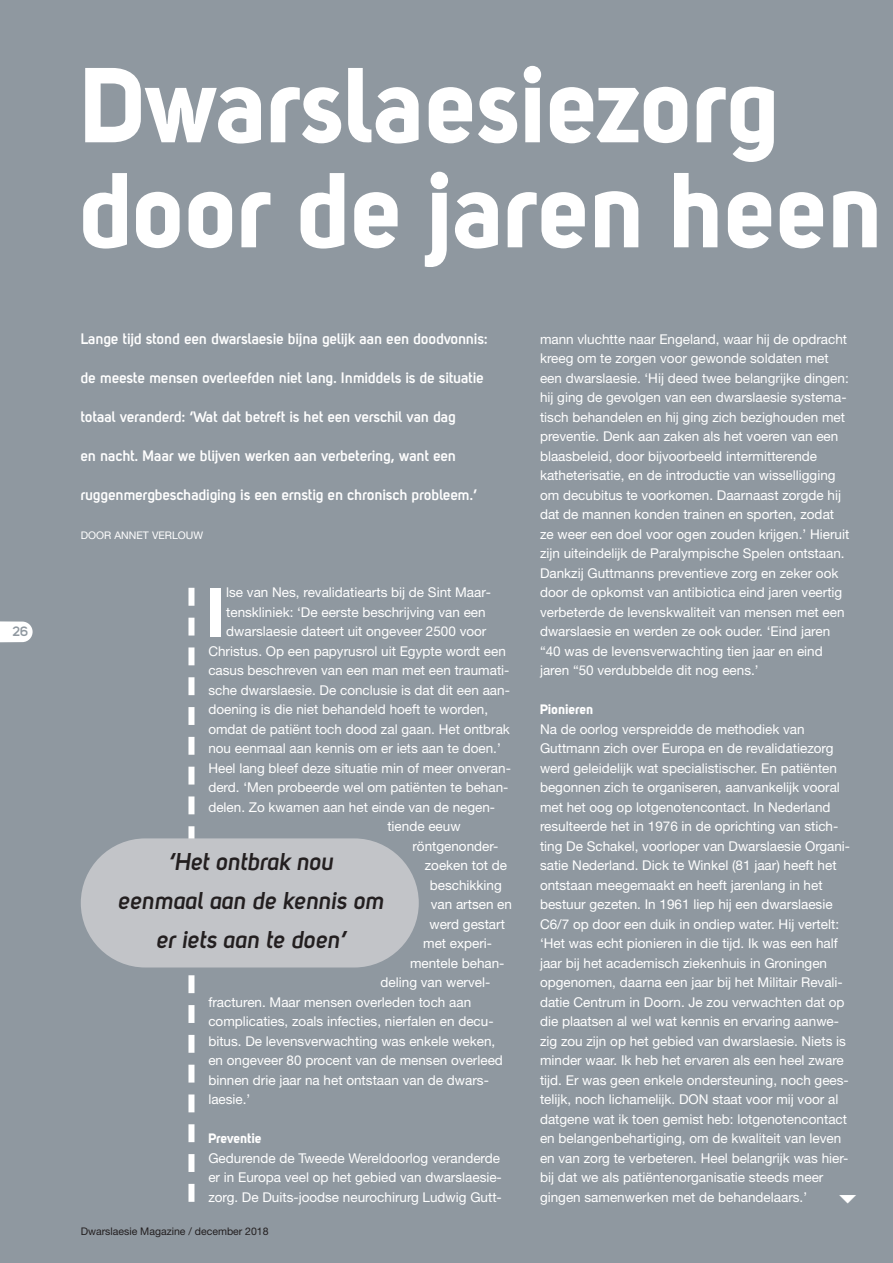
<style>
.page{position:relative;width:893px;height:1263px;background:#8f98a0}
.page>*{position:absolute;margin:0;border:0;box-sizing:border-box;transform-origin:0 0}
.t1{font:105px/105px "Uni Sans Bold";color:#fff}
.t2{font:68.7px "Uni Sans Bold";color:#fff}
.t3{font:24px/39px "Uni Sans Semi Bold Italic";color:#231f20;text-align:center}
.t4{font:700 15px "Uni Sans Semi";color:#fff}
.t5{font:13.5px/19.5px "Helvetica Neue";color:#fff}
.t6{font:13.5px "Uni Sans Bold";color:#fff}
.t7{font:700 13.5px "Uni Sans Semi";color:#8f98a0}
.t8{font:10.5px "Helvetica Neue";color:#231f20}
.t9{font:10.5px "Helvetica Neue";color:#fff}
</style>
<div class="page">
<svg style="left:0;top:621px;width:33px;height:21px"></svg>
<svg style="left:188px;top:617px;width:6px;height:567px"></svg>
<div style="left:188px;top:588px;width:6px;height:18px;background:#fff"></div>
<div style="left:188px;top:1184px;width:6px;height:18px;background:#fff"></div>
<div style="left:81px;top:838px;width:338px;height:129px;background:#c2c4c8;border-radius:65px"></div>
<p class="t7" style="left:13px;top:626px;width:17px">26</p>
<h1 class="t1" style="left:81px;top:66px;width:805px">Dwarslaesiezorg door de jaren heen</h1>
<p class="t4" style="left:81px;top:333px;width:408px">Lange tijd stond een dwarslaesie bijna gelijk aan een doodvonnis:</p>
<p class="t4" style="left:81px;top:372px;width:405px">de meeste mensen overleefden niet lang. Inmiddels is de situatie</p>
<p class="t4" style="left:81px;top:411px;width:377px">totaal veranderd: ‘Wat dat betreft is het een verschil van dag</p>
<p class="t4" style="left:81px;top:450px;width:377px">en nacht. Maar we blijven werken aan verbetering, want een</p>
<p class="t4" style="left:81px;top:489px;width:398px">ruggenmergbeschadiging is een ernstig en chronisch probleem.’</p>
<p class="t9" style="left:81px;top:531px;width:124px">DOOR ANNET VERLOUW</p>
<h2 class="t2" style="left:208px;top:588px;width:19px">I</h2>
<p class="t5" style="left:226px;top:584px;width:267px">lse van Nes, revalidatiearts bij de Sint Maar-</p>
<p class="t5" style="left:226px;top:604px;width:261px">tenskliniek: ‘De eerste beschrijving van een</p>
<p class="t5" style="left:226px;top:623px;width:262px">dwarslaesie dateert uit ongeveer 2500 voor</p>
<p class="t5" style="left:208px;top:643px;width:299px">Christus. Op een papyrusrol uit Egypte wordt een</p>
<p class="t5" style="left:208px;top:662px;width:303px">casus beschreven van een man met een traumati-</p>
<p class="t5" style="left:208px;top:682px;width:303px">sche dwarslaesie. De conclusie is dat dit een aan-</p>
<p class="t5" style="left:208px;top:701px;width:281px">doening is die niet behandeld hoeft te worden,</p>
<p class="t5" style="left:208px;top:721px;width:303px">omdat de patiënt toch dood zal gaan. Het ontbrak</p>
<p class="t5" style="left:208px;top:740px;width:294px">nou eenmaal aan kennis om er iets aan te doen.’</p>
<p class="t5" style="left:208px;top:760px;width:304px">Heel lang bleef deze situatie min of meer onveran-</p>
<p class="t5" style="left:208px;top:779px;width:302px">derd. ‘Men probeerde wel om patiënten te behan-</p>
<p class="t5" style="left:208px;top:799px;width:288px">delen. Zo kwamen aan het einde van de negen-</p>
<p class="t5" style="left:387px;top:818px;width:75px">tiende eeuw</p>
<p class="t5" style="left:412px;top:838px;width:88px">röntgenonder-</p>
<p class="t5" style="left:425px;top:857px;width:84px">zoeken tot de</p>
<p class="t5" style="left:430px;top:877px;width:74px">beschikking</p>
<p class="t5" style="left:431px;top:896px;width:83px">van artsen en</p>
<p class="t5" style="left:429px;top:916px;width:77px">werd gestart</p>
<p class="t5" style="left:423px;top:935px;width:71px">met experi-</p>
<p class="t5" style="left:410px;top:955px;width:96px">mentele behan-</p>
<p class="t5" style="left:381px;top:974px;width:111px">deling van wervel-</p>
<p class="t5" style="left:208px;top:994px;width:264px">fracturen. Maar mensen overleden toch aan</p>
<p class="t5" style="left:208px;top:1013px;width:287px">complicaties, zoals infecties, nierfalen en decu-</p>
<p class="t5" style="left:208px;top:1033px;width:289px">bitus. De levensverwachting was enkele weken,</p>
<p class="t5" style="left:208px;top:1052px;width:296px">en ongeveer 80 procent van de mensen overleed</p>
<p class="t5" style="left:208px;top:1071px;width:282px">binnen drie jaar na het ontstaan van de dwars-</p>
<p class="t5" style="left:208px;top:1091px;width:43px">laesie.’</p>
<p class="t6" style="left:208px;top:1134px;width:55px">Preventie</p>
<p class="t5" style="left:208px;top:1149px;width:295px">Gedurende de Tweede Wereldoorlog veranderde er in Europa veel op het gebied van dwarslaesie&shy;zorg. De Duits-joodse neurochirurg Ludwig Gutt-</p>
<h3 class="t3" style="left:118px;top:845px;width:267px">‘Het ontbrak nou<br>eenmaal aan de kennis om er iets aan te doen’</h3>
<p class="t8" style="left:81px;top:1227px;width:189px">Dwarslaesie Magazine / december 2018</p>
<p class="t5" style="left:540px;top:330px;width:311px">mann vluchtte naar Engeland, waar hij de opdracht kreeg om te zorgen voor gewonde soldaten met een dwarslaesie. ‘Hij deed twee belangrijke dingen: hij ging de gevolgen van een dwarslaesie systema&shy;tisch behandelen en hij ging zich bezighouden met preventie. Denk aan zaken als het voeren van een blaasbeleid, door bijvoorbeeld intermitterende katheterisatie, en de introductie van wisselligging om decubitus te voorkomen. Daarnaast zorgde hij dat de mannen konden trainen en sporten, zodat ze weer een doel voor ogen zouden krijgen.’ Hieruit zijn uiteindelijk de Paralympische Spelen ontstaan.<br>Dankzij Guttmanns preventieve zorg en zeker ook door de opkomst van antibiotica eind jaren veertig verbeterde de levenskwaliteit van mensen met een dwarslaesie en werden ze ook ouder. ‘Eind jaren “40 was de levensverwachting tien jaar en eind jaren “50 verdubbelde dit nog eens.’</p>
<p class="t6" style="left:540px;top:704px;width:55px">Pionieren</p>
<p class="t5" style="left:540px;top:720px;width:312px">Na de oorlog verspreidde de methodiek van Guttmann zich over Europa en de revalidatiezorg werd geleidelijk wat specialistischer. En patiënten begonnen zich te organiseren, aanvankelijk vooral met het oog op lotgenotencontact. In Nederland resulteerde het in 1976 in de oprichting van stich&shy;ting De Schakel, voorloper van Dwarslaesie Organi&shy;satie Nederland. Dick te Winkel (81 jaar) heeft het ontstaan meegemaakt en heeft jarenlang in het bestuur gezeten. In 1961 liep hij een dwarslaesie C6/7 op door een duik in ondiep water. Hij vertelt: ‘Het was echt pionieren in die tijd. Ik was een half jaar bij het academisch ziekenhuis in Groningen opgenomen, daarna een jaar bij het Militair Revali&shy;datie Centrum in Doorn. Je zou verwachten dat op die plaatsen al wel wat kennis en ervaring aanwe&shy;zig zou zijn op het gebied van dwarslaesie. Niets is minder waar. Ik heb het ervaren als een heel zware tijd. Er was geen enkele ondersteuning, noch gees&shy;telijk, noch lichamelijk. DON staat voor mij voor al datgene wat ik toen gemist heb: lotgenotencontact en belangenbehartiging, om de kwaliteit van leven en van zorg te verbeteren. Heel belangrijk was hier&shy;bij dat we als patiëntenorganisatie steeds meer gingen samenwerken met de behandelaars.’</p>
</div>
